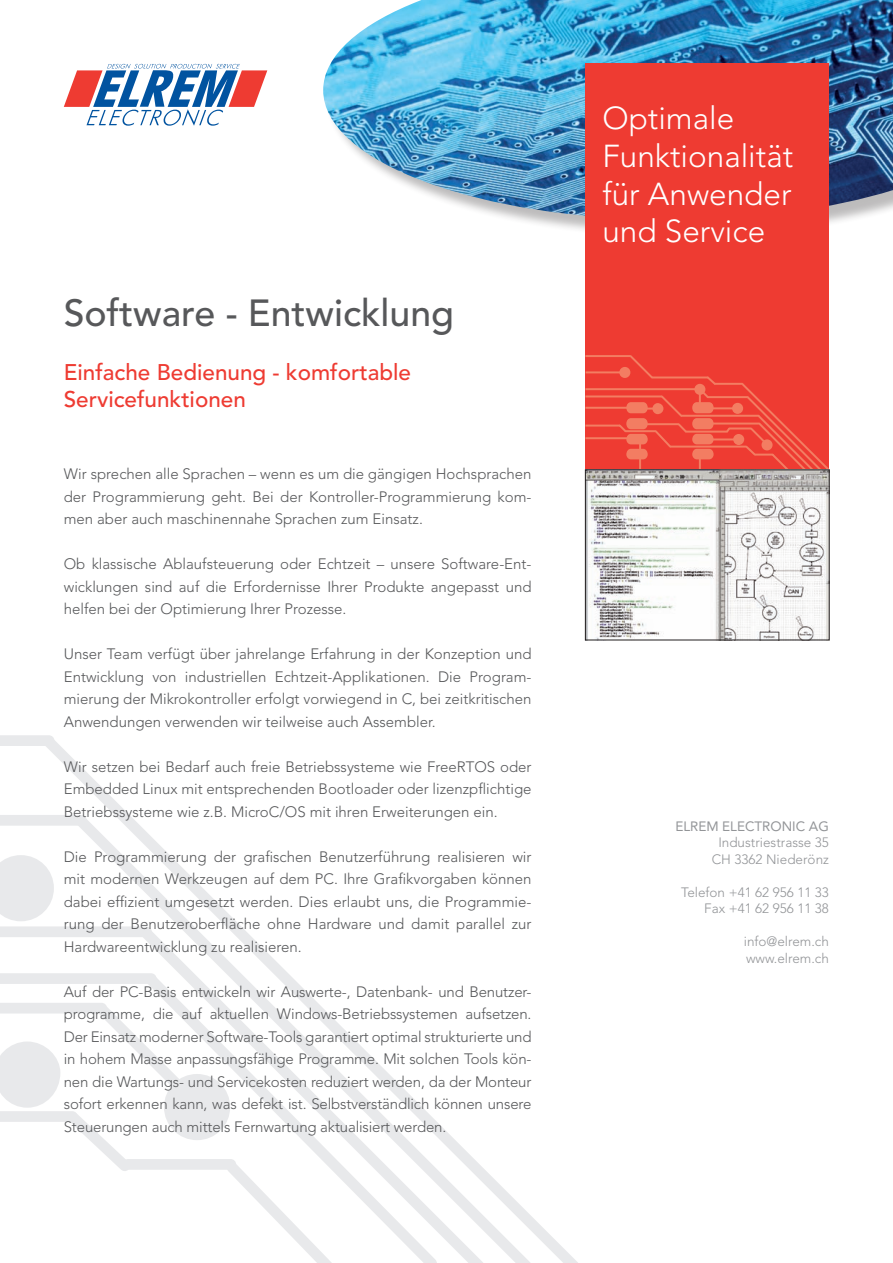
<style>
.page{position:relative;width:893px;height:1263px;background:#fff}
.page>*{position:absolute;margin:0;border:0;box-sizing:border-box;transform-origin:0 0}
.t1{font:500 37.5px "Avenir";color:#57585a}
.t2{font:300 31.5px/37.8px "Avenir";color:#fff;text-align:justify}
.t3{font:500 22.5px "Avenir";color:#ee3b32}
.t4{font:300 15px/22.5px "Avenir";color:#57585a;text-align:justify}
.t5{font:300 13.5px "Avenir";color:#939598}
.t6{font:13.5px "Avenir";color:#939598}
</style>
<div class="page">
<div style="left:0;top:926px;width:146px;height:11px;background:#e6e7e9"></div>
<div style="left:0;top:815px;width:81px;height:11px;background:#e6e7e9"></div>
<div style="left:0;top:735px;width:49px;height:11px;background:#e6e7e9"></div>
<svg style="left:34px;top:735px;width:544px;height:528px"></svg>
<div style="left:0;top:973px;width:151px;height:11px;background:#e6e7e9"></div>
<svg style="left:130px;top:917px;width:364px;height:346px"></svg>
<svg style="left:136px;top:965px;width:311px;height:298px"></svg>
<svg style="left:0;top:855px;width:54px;height:66px"></svg>
<svg style="left:0;top:995px;width:343px;height:268px"></svg>
<div style="left:164px;top:1074px;width:66px;height:66px;background:#e6e7e9;border-radius:50%"></div>
<div style="left:325px;top:0;width:568px;height:238px;background:#231f20;opacity:.3"></div>
<img style="left:323px;top:0;width:570px;height:220px">
<svg style="left:64px;top:64px;width:203px;height:62px"></svg>
<div style="left:585px;top:64px;width:244px;height:561px;background:#ee3b32"></div>
<hr style="left:585px;top:355px;width:45px;height:2px;background:#f37d62">
<hr style="left:585px;top:395px;width:77px;height:2px;background:#f37d62">
<hr style="left:585px;top:388px;width:113px;height:2px;background:#f37d62">
<hr style="left:585px;top:425px;width:35px;height:2px;background:#f37d62">
<hr style="left:585px;top:407px;width:46px;height:2px;background:#f37d62">
<hr style="left:585px;top:437px;width:46px;height:2px;background:#f37d62">
<hr style="left:682px;top:415px;width:76px;height:2px;background:#f37d62">
<hr style="left:686px;top:431px;width:41px;height:2px;background:#f37d62">
<hr style="left:708px;top:396px;width:40px;height:2px;background:#f37d62">
<hr style="left:670px;top:446px;width:76px;height:2px;background:#f37d62">
<hr style="left:702px;top:407px;width:38px;height:2px;background:#f37d62">
<hr style="left:702px;top:438px;width:37px;height:2px;background:#f37d62">
<hr style="left:586px;top:371px;width:35px;height:2px;background:#f37d62">
<hr style="left:715px;top:383px;width:27px;height:2px;background:#f37d62">
<hr style="left:702px;top:423px;width:57px;height:2px;background:#f37d62">
<svg style="left:724px;top:382px;width:106px;height:90px"></svg>
<div style="left:732px;top:403px;width:11px;height:11px;background:#f37d62;border-radius:50%"></div>
<div style="left:733px;top:434px;width:11px;height:11px;background:#f37d62;border-radius:50%"></div>
<svg style="left:617px;top:355px;width:100px;height:115px"></svg>
<div style="left:692px;top:434px;width:22px;height:10px;background:#f37d62;border-radius:5px"></div>
<div style="left:626px;top:434px;width:22px;height:10px;background:#f37d62;border-radius:5px"></div>
<div style="left:692px;top:449px;width:22px;height:10px;background:#f37d62;border-radius:5px"></div>
<div style="left:626px;top:449px;width:22px;height:10px;background:#f37d62;border-radius:5px"></div>
<div style="left:761px;top:439px;width:12px;height:11px;background:#f37d62;border-radius:50%"></div>
<img style="left:587px;top:472px;width:240px;height:166px">
<p class="t1" style="left:64px;top:292px;width:392px">Software - Entwicklung</p>
<p class="t3" style="left:64px;top:360px;width:349px">Einfache Bedienung - komfortable</p>
<p class="t3" style="left:64px;top:387px;width:184px">Servicefunktionen</p>
<p class="t4" style="left:64px;top:463px;width:469px">Wir sprechen alle Sprachen – wenn es um die gängigen Hochsprachen der Programmierung geht. Bei der Kontroller-Programmierung kom&shy;men aber auch maschinennahe Sprachen zum Einsatz.</p>
<p class="t4" style="left:64px;top:553px;width:469px">Ob klassische Ablaufsteuerung oder Echtzeit – unsere Software-Ent&shy;wicklungen sind auf die Erfordernisse Ihrer Produkte angepasst und helfen bei der Optimierung Ihrer Prozesse.</p>
<p class="t4" style="left:64px;top:643px;width:469px">Unser Team verfügt über jahrelange Erfahrung in der Konzeption und Entwicklung von industriellen Echtzeit-Applikationen. Die Program&shy;mierung der Mikrokontroller erfolgt vorwiegend in C, bei zeitkritischen Anwendungen verwenden wir teilweise auch Assembler.</p>
<p class="t4" style="left:64px;top:755px;width:469px">Wir setzen bei Bedarf auch freie Betriebssysteme wie FreeRTOS oder Embedded Linux mit entsprechenden Bootloader oder lizenzpflichtige Betriebssysteme wie z.B. MicroC/OS mit ihren Erweiterungen ein.</p>
<p class="t4" style="left:64px;top:845px;width:469px">Die Programmierung der grafischen Benutzerführung realisieren wir mit modernen Werkzeugen auf dem PC. Ihre Grafikvorgaben können dabei effizient umgesetzt werden. Dies erlaubt uns, die Programmie&shy;rung der Benutzeroberfläche ohne Hardware und damit parallel zur Hardwareentwicklung zu realisieren.</p>
<p class="t4" style="left:64px;top:980px;width:469px">Auf der PC-Basis entwickeln wir Auswerte-, Datenbank- und Benutzer&shy;programme, die auf aktuellen Windows-Betriebssystemen aufsetzen.<br>Der Einsatz moderner Software-Tools garantiert optimal strukturierte und in hohem Masse anpassungsfähige Programme. Mit solchen Tools kön&shy;nen die Wartungs- und Servicekosten reduziert werden, da der Monteur sofort erkennen kann, was defekt ist. Selbstverständlich können unsere Steuerungen auch mittels Fernwartung aktualisiert werden.</p>
<p class="t2" style="left:602px;top:99px;width:133px">Optimale</p>
<p class="t2" style="left:602px;top:137px;width:192px">Funktionalität für Anwender und Service</p>
<p class="t6" style="left:675px;top:818px;width:155px">ELREM ELECTRONIC AG</p>
<p class="t5" style="left:718px;top:835px;width:112px">Industriestrasse 35</p>
<p class="t5" style="left:712px;top:851px;width:119px">CH 3362 Niederönz</p>
<p class="t5" style="left:681px;top:884px;width:149px">Telefon +41 62 956 11 33</p>
<p class="t5" style="left:704px;top:901px;width:126px">Fax +41 62 956 11 38</p>
<p class="t5" style="left:744px;top:934px;width:87px">info@elrem.ch</p>
<p class="t5" style="left:746px;top:950px;width:84px">www.elrem.ch</p>
</div>
